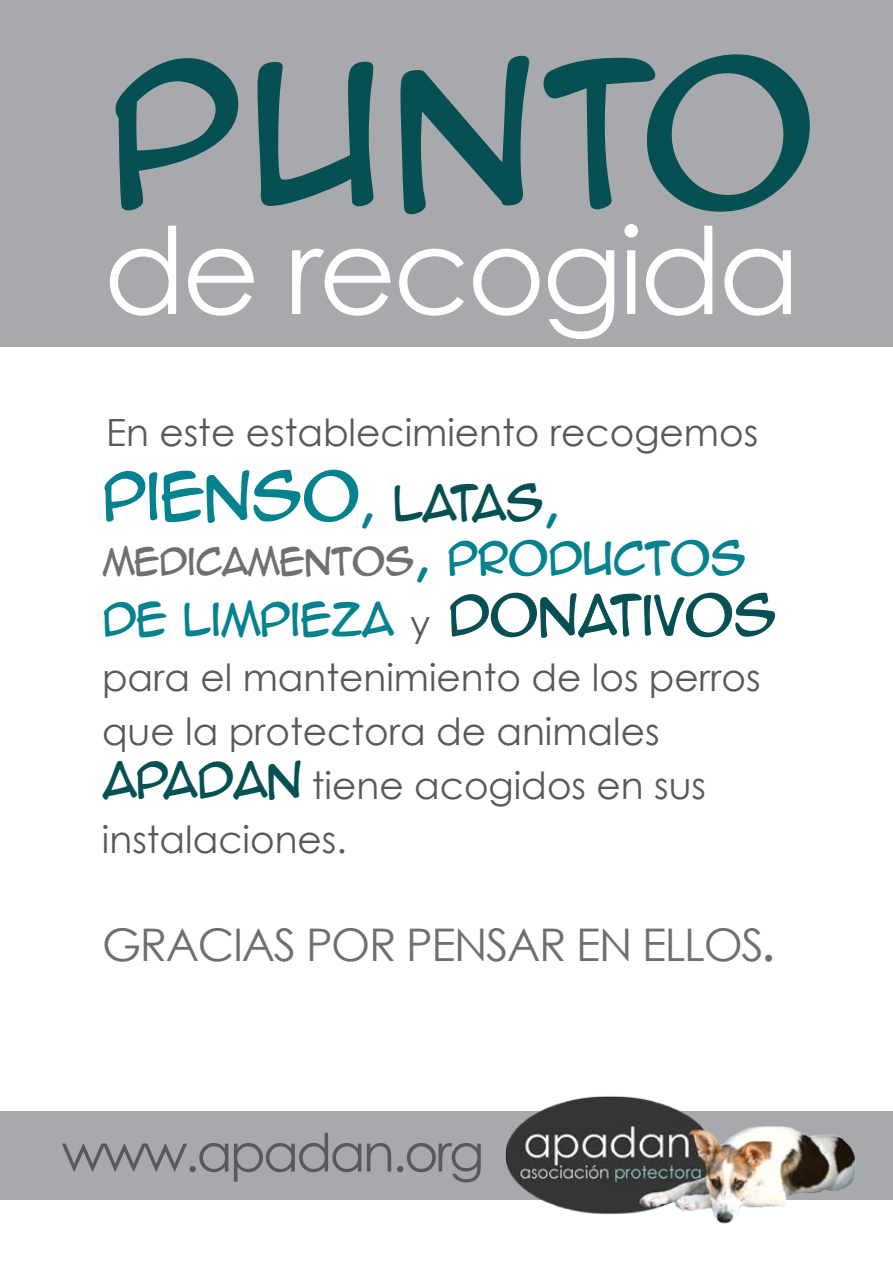
<style>
.page{position:relative;width:893px;height:1263px;background:#fff}
.page>*{position:absolute;margin:0;border:0;box-sizing:border-box;transform-origin:0 0}
.t1{font:180px "Anime Ace 2.0 BB";letter-spacing:.03em;color:#065053}
.t2{font:120px "Century Gothic";letter-spacing:-.03em;color:#fff}
.t3{font:60px "Anime Ace 2.0 BB";letter-spacing:-.03em;color:#06828f}
.t4{font:52.5px "Century Gothic";letter-spacing:-.05em;color:#58595b}
.t5{font:45px "Century Gothic";letter-spacing:-.03em;color:#6d6f71}
.t6{font:42px "Anime Ace 2.0 BB";letter-spacing:-.03em;color:#06828f}
.t7{font:37.5px/54px "Century Gothic";color:#58595b}
.t8{font:34.5px "Anime Ace 2.0 BB";letter-spacing:-.03em;color:#6d6f71}
.s1{font-size:45px}
.s2{font-size:45px;color:#065053}
.s3{font-size:45px;color:#06828f}
.s4{font-size:42px;color:#06828f}
.s5{font-family:"Century Gothic";font-size:37.5px;color:#58595b}
.s6{font-size:51px;color:#065053}
.s7{font-family:"Anime Ace 2.0 BB";font-size:45px;color:#065053}
.s8{font-weight:700}
</style>
<div class="page">
<div style="left:0;top:1112px;width:893px;height:88px;background:#a7a9ac"></div>
<div style="left:0;top:0;width:893px;height:346px;background:#a7a9ac"></div>
<img style="left:468px;top:1096px;width:399px;height:128px">
<h1 class="t1" style="left:108px;top:18px;width:710px">PUNTO</h1>
<h2 class="t2" style="left:103px;top:187px;width:698px">de recogida</h2>
<p class="t7" style="left:106px;top:405px;width:654px">En este establecimiento recogemos</p>
<h3 class="t3" style="left:102px;top:458px;width:460px">PIENSO<span class="s1">,</span> <span class="s2">LATAS</span><span class="s1">,</span></h3>
<p class="t8" style="left:102px;top:539px;width:646px">MEDICAMENTOS<span class="s3">,</span> <span class="s4">PRODUCTOS</span></p>
<p class="t6" style="left:102px;top:592px;width:677px">DE LIMPIEZA <span class="s5">y</span> <span class="s6">DONATIVOS</span></p>
<p class="t7" style="left:102px;top:650px;width:660px">para el mantenimiento de los perros que la protectora de animales<br><span class="s7">APADAN</span> tiene acogidos en sus instalaciones.</p>
<p class="t5" style="left:102px;top:913px;width:675px">GRACIAS POR PENSAR EN ELLOS<span class="s8">.</span></p>
<h3 class="t4" style="left:62px;top:1116px;width:424px">www.apadan.org</h3>
</div>
